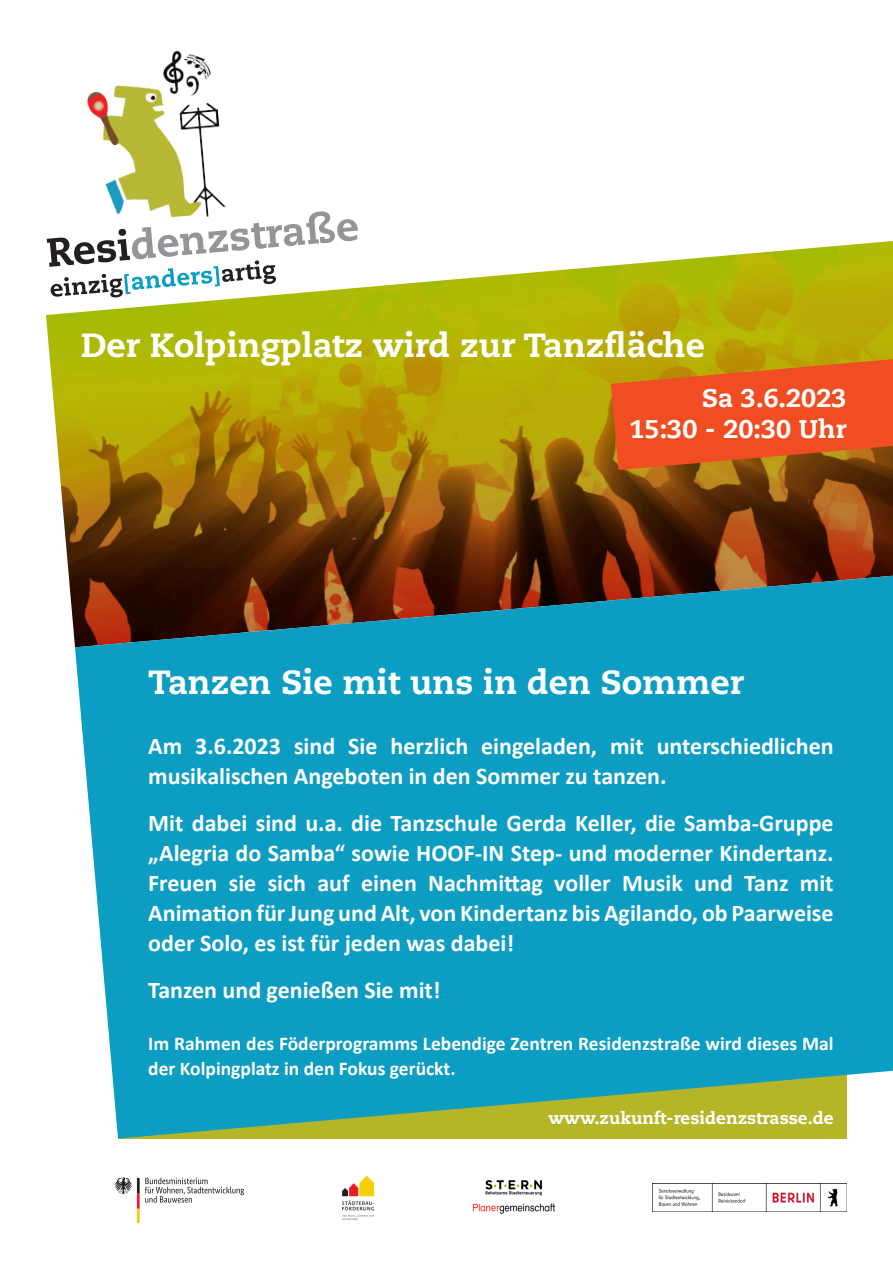
<style>
.page{position:relative;width:893px;height:1263px;background:#fff}
.page>*{position:absolute;margin:0;border:0;box-sizing:border-box;transform-origin:0 0}
.Überschrift_1{font:800 33.45px "Caecilia LT Std";color:#fff}
.Unterüberschrift{font:800 33.45px "Caecilia LT Std";color:#fff}
.ohne_Grundlinie{font:800 25.5px "Caecilia LT Std";color:#fff}
.Fließtext{font:700 24px/30px "Calibri";color:#fff}
.Fließtext_klein{font:700 19.5px/25.5px "Calibri";color:#fff}
.ohne_Grundlinie-2{font:800 17.1px "Caecilia LT Std";color:#fff}
</style>
<div class="page">
<img style="left:46px;top:241px;width:847px;height:405px">
<svg style="left:75px;top:576px;width:818px;height:562px;background:#2099b1"></svg>
<svg style="left:114px;top:1177px;width:130px;height:45px"></svg>
<img style="left:473px;top:1204px;width:82px;height:10px">
<img style="left:485px;top:1180px;width:58px;height:16px">
<svg style="left:342px;top:1175px;width:32px;height:45px"></svg>
<img style="left:652px;top:1183px;width:194px;height:28px">
<svg style="left:47px;top:211px;width:311px;height:87px"></svg>
<svg style="left:611px;top:359px;width:282px;height:111px;background:#de571c"></svg>
<img style="left:83px;top:50px;width:144px;height:178px">
<p class="Überschrift_1" style="left:81px;top:324px;width:625px">Der Kolpingplatz wird zur Tanzfläche</p>
<p class="ohne_Grundlinie" style="left:702px;top:382px;width:146px">Sa 3.6.2023</p>
<p class="ohne_Grundlinie" style="left:629px;top:413px;width:219px">15:30 - 20:30 Uhr</p>
<p class="Unterüberschrift" style="left:148px;top:662px;width:597px">Tanzen Sie mit uns in den Sommer</p>
<p class="Fließtext" style="left:148px;top:731px;width:687px">Am 3.6.2023 sind Sie herzlich eingeladen, mit unterschiedlichen musikalischen Angeboten in den Sommer zu tanzen.</p>
<p class="Fließtext" style="left:148px;top:808px;width:687px;text-align:justify">Mit dabei sind u.a. die Tanzschule Gerda Keller, die Samba-Gruppe „Alegria do Samba“ sowie HOOF-IN Step- und moderner Kindertanz.<br>Freuen sie sich auf einen Nachmittag voller Musik und Tanz mit Animation für Jung und Alt, von Kindertanz bis Agilando, ob Paarweise oder Solo, es ist für jeden was dabei!</p>
<p class="Fließtext" style="left:148px;top:975px;width:294px">Tanzen und genießen Sie mit!</p>
<p class="Fließtext_klein" style="left:148px;top:1030px;width:687px">Im Rahmen des Föderprogramms Lebendige Zentren Residenzstraße wird dieses Mal der Kolpingplatz in den Fokus gerückt.</p>
<p class="ohne_Grundlinie-2" style="left:548px;top:1107px;width:287px">www.zukunft-residenzstrasse.de</p>
</div>
